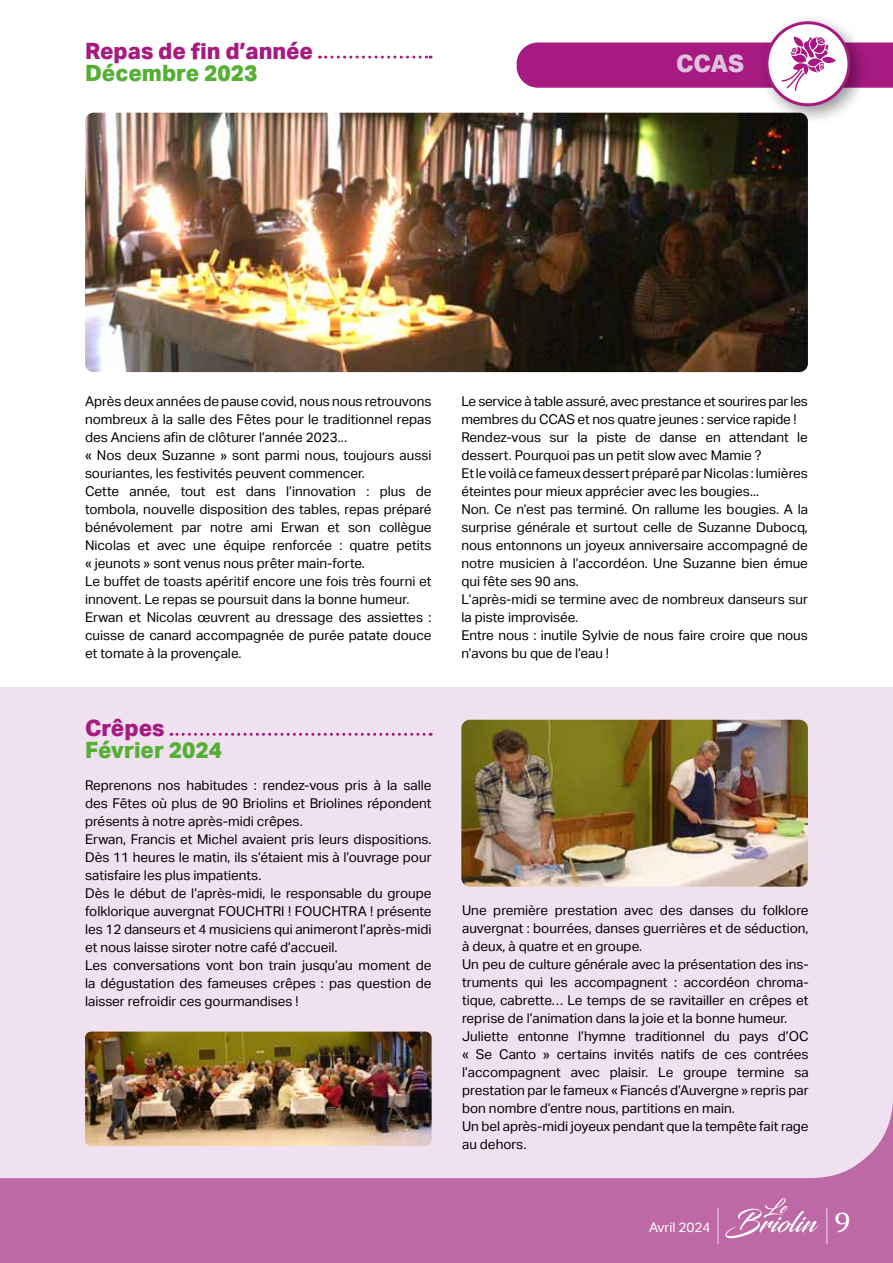
<style>
.page{position:relative;width:893px;height:1263px;background:#fff}
.page>*{position:absolute;margin:0;border:0;box-sizing:border-box;transform-origin:0 0}
.t1{font:27px "PT Serif Caption";color:#fff}
.t2{font:800 24px "Aktiv Grotesk";color:#e1c2de}
.t3{font:800 22.5px "Aktiv Grotesk";color:#a61a81}
.t4{font:800 22.5px "Aktiv Grotesk";color:#54af33}
.t5{font:13.5px/18px "Aktiv Grotesk";color:#000}
.t6{font:13.5px "Aktiv Grotesk";color:#fff}
</style>
<div class="page">
<div style="left:0;top:687px;width:893px;height:508px;background:#f0e1f0"></div>
<svg style="left:0;top:1102px;width:893px;height:161px;fill:#be68a6"></svg>
<hr style="left:717px;top:1208px;width:2px;height:36px;background:#fff">
<svg style="left:725px;top:1198px;width:94px;height:40px;background:#c881b5"></svg>
<hr style="left:826px;top:1208px;width:2px;height:36px;background:#fff">
<div style="left:758px;top:13px;width:112px;height:113px;background:#000;opacity:.4"></div>
<svg style="left:767px;top:23px;width:82px;height:82px"></svg>
<svg style="left:517px;top:36px;width:376px;height:55px"></svg>
<div style="left:765px;top:21px;width:85px;height:85px;border:3px solid #a61a81;border-radius:50%"></div>
<img style="left:85px;top:1031px;width:347px;height:115px">
<img style="left:0;top:829px;width:1px;height:308px">
<img style="left:461px;top:720px;width:347px;height:167px">
<img style="left:85px;top:113px;width:723px;height:259px">
<svg style="left:326px;top:56px;width:105px;height:3px"></svg>
<svg style="left:171px;top:733px;width:260px;height:3px"></svg>
<h3 class="t3" style="left:85px;top:38px;width:230px">Repas de fin d’année</h3>
<h3 class="t4" style="left:85px;top:60px;width:174px">Décembre 2023</h3>
<h2 class="t2" style="left:676px;top:50px;width:70px">CCAS</h2>
<p class="t5" style="left:85px;top:392px;width:348px">Après deux années de pause covid, nous nous retrouvons nombreux à la salle des Fêtes pour le traditionnel repas des Anciens afin de clôturer l’année 2023...<br>« Nos deux Suzanne » sont parmi nous, toujours aussi souriantes, les festivités peuvent commencer.<br>Cette année, tout est dans l’innovation : plus de tombola, nouvelle disposition des tables, repas préparé bénévolement par notre ami Erwan et son collègue Nicolas et avec une équipe renforcée : quatre petits « jeunots » sont venus nous prêter main-forte.<br>Le buffet de toasts apéritif encore une fois très fourni et innovent. Le repas se poursuit dans la bonne humeur.<br>Erwan et Nicolas œuvrent au dressage des assiettes : cuisse de canard accompagnée de purée patate douce et tomate à la provençale.</p>
<p class="t5" style="left:461px;top:392px;width:348px">Le service à table assuré, avec prestance et sourires par les membres du CCAS et nos quatre jeunes : service rapide !<br>Rendez-vous sur la piste de danse en attendant le dessert. Pourquoi pas un petit slow avec Mamie ?<br>Et le voilà ce fameux dessert préparé par Nicolas : lumières éteintes pour mieux apprécier avec les bougies...<br>Non. Ce n’est pas terminé. On rallume les bougies. A la surprise générale et surtout celle de Suzanne Dubocq, nous entonnons un joyeux anniversaire accompagné de notre musicien à l’accordéon. Une Suzanne bien émue qui fête ses 90 ans.<br>L’après-midi se termine avec de nombreux danseurs sur la piste improvisée.<br>Entre nous : inutile Sylvie de nous faire croire que nous n’avons bu que de l’eau !</p>
<h3 class="t3" style="left:85px;top:715px;width:81px">Crêpes</h3>
<h3 class="t4" style="left:85px;top:737px;width:139px">Février 2024</h3>
<p class="t5" style="left:85px;top:776px;width:348px">Reprenons nos habitudes : rendez-vous pris à la salle des Fêtes où plus de 90 Briolins et Briolines répondent présents à notre après-midi crêpes.<br>Erwan, Francis et Michel avaient pris leurs dispositions.<br>Dès 11 heures le matin, ils s’étaient mis à l’ouvrage pour satisfaire les plus impatients.<br>Dès le début de l’après-midi, le responsable du groupe folklorique auvergnat FOUCHTRI ! FOUCHTRA ! présente les 12 danseurs et 4 musiciens qui animeront l’après-midi et nous laisse siroter notre café d’accueil.<br>Les conversations vont bon train jusqu’au moment de la dégustation des fameuses crêpes : pas question de laisser refroidir ces gourmandises !</p>
<p class="t5" style="left:462px;top:902px;width:348px">Une première prestation avec des danses du folklore auvergnat : bourrées, danses guerrières et de séduction, à deux, à quatre et en groupe.<br>Un peu de culture générale avec la présentation des ins&shy;truments qui les accompagnent : accordéon chroma&shy;tique, cabrette… Le temps de se ravitailler en crêpes et reprise de l’animation dans la joie et la bonne humeur.<br>Juliette entonne l’hymne traditionnel du pays d’OC « Se Canto » certains invités natifs de ces contrées l’accompagnent avec plaisir. Le groupe termine sa prestation par le fameux « Fiancés d’Auvergne » repris par bon nombre d’entre nous, partitions en main.<br>Un bel après-midi joyeux pendant que la tempête fait rage au dehors.</p>
<p class="t6" style="left:649px;top:1220px;width:63px">Avril 2024</p>
<h1 class="t1" style="left:834px;top:1205px;width:18px">9</h1>
</div>
